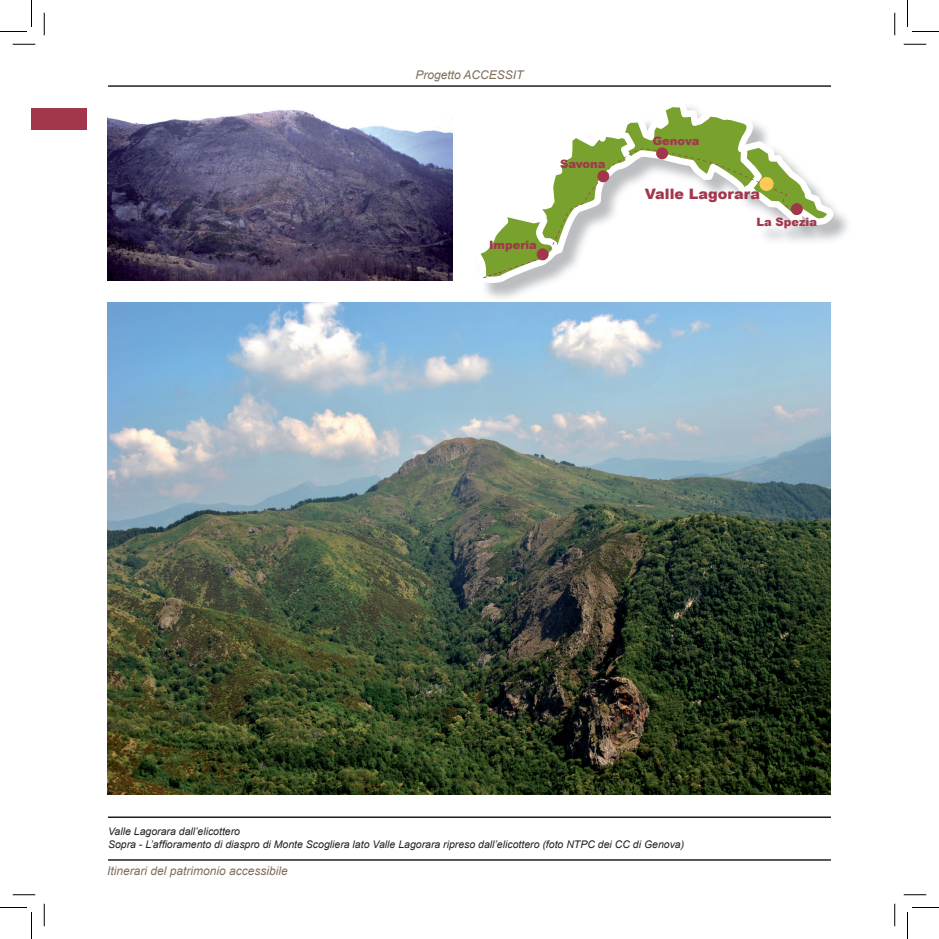
<style>
.page{position:relative;width:939px;height:939px;background:#fff}
.page>*{position:absolute;margin:0;border:0;box-sizing:border-box;transform-origin:0 0}
.t1{font:900 14.4px "Arial";color:#a2374c}
.t2{font:italic 12px "Arial";color:#806f5b}
.t3{font:900 11.55px "Arial";color:#a2374c}
.t4{font:italic 10.5px/12.6px "Arial";color:#231f20}
</style>
<div class="page">
<hr style="left:108px;top:85px;width:723px;height:2px;background:#231f20">
<div style="left:32px;top:108px;width:55px;height:21px;background:#a2374c"></div>
<hr style="left:108px;top:816px;width:723px;height:2px;background:#231f20">
<hr style="left:108px;top:859px;width:723px;height:2px;background:#231f20">
<img style="left:108px;top:302px;width:723px;height:492px">
<img style="left:108px;top:110px;width:344px;height:171px">
<svg style="left:477px;top:104px;width:356px;height:179px"></svg>
<div style="left:791px;top:203px;width:12px;height:12px;background:#a2374c;border-radius:50%"></div>
<svg style="left:483px;top:132px;width:308px;height:147px"></svg>
<div style="left:759px;top:177px;width:14px;height:14px;background:#fec957;border-radius:50%"></div>
<svg style="left:13px;top:44px;width:22px;height:1px"></svg>
<svg style="left:904px;top:44px;width:22px;height:1px"></svg>
<svg style="left:13px;top:894px;width:22px;height:1px"></svg>
<svg style="left:904px;top:894px;width:22px;height:1px"></svg>
<svg style="left:44px;top:13px;width:1px;height:22px"></svg>
<svg style="left:44px;top:904px;width:1px;height:22px"></svg>
<svg style="left:894px;top:13px;width:1px;height:22px"></svg>
<svg style="left:894px;top:904px;width:1px;height:22px"></svg>
<svg style="left:0;top:0;width:32px;height:32px"></svg>
<svg style="left:0;top:907px;width:32px;height:32px"></svg>
<svg style="left:907px;top:0;width:32px;height:32px"></svg>
<svg style="left:907px;top:907px;width:32px;height:32px"></svg>
<p class="t2" style="left:415px;top:68px;width:110px">Progetto Accessit</p>
<p class="t3" style="left:560px;top:158px;width:47px">Savona</p>
<p class="t3" style="left:489px;top:238px;width:49px">Imperia</p>
<p class="t3" style="left:653px;top:134px;width:48px">Genova</p>
<h1 class="t1" style="left:645px;top:186px;width:117px">Valle Lagorara</h1>
<p class="t3" style="left:756px;top:215px;width:62px">La Spezia</p>
<p class="t4" style="left:108px;top:825px;width:578px">Valle Lagorara dall’elicottero<br>Sopra - L’affioramento di diaspro di Monte Scogliera lato Valle Lagorara ripreso dall’elicottero (foto NTPC dei CC di Genova)</p>
<p class="t2" style="left:107px;top:864px;width:182px">itinerari del patrimonio accessibile</p>
</div>
